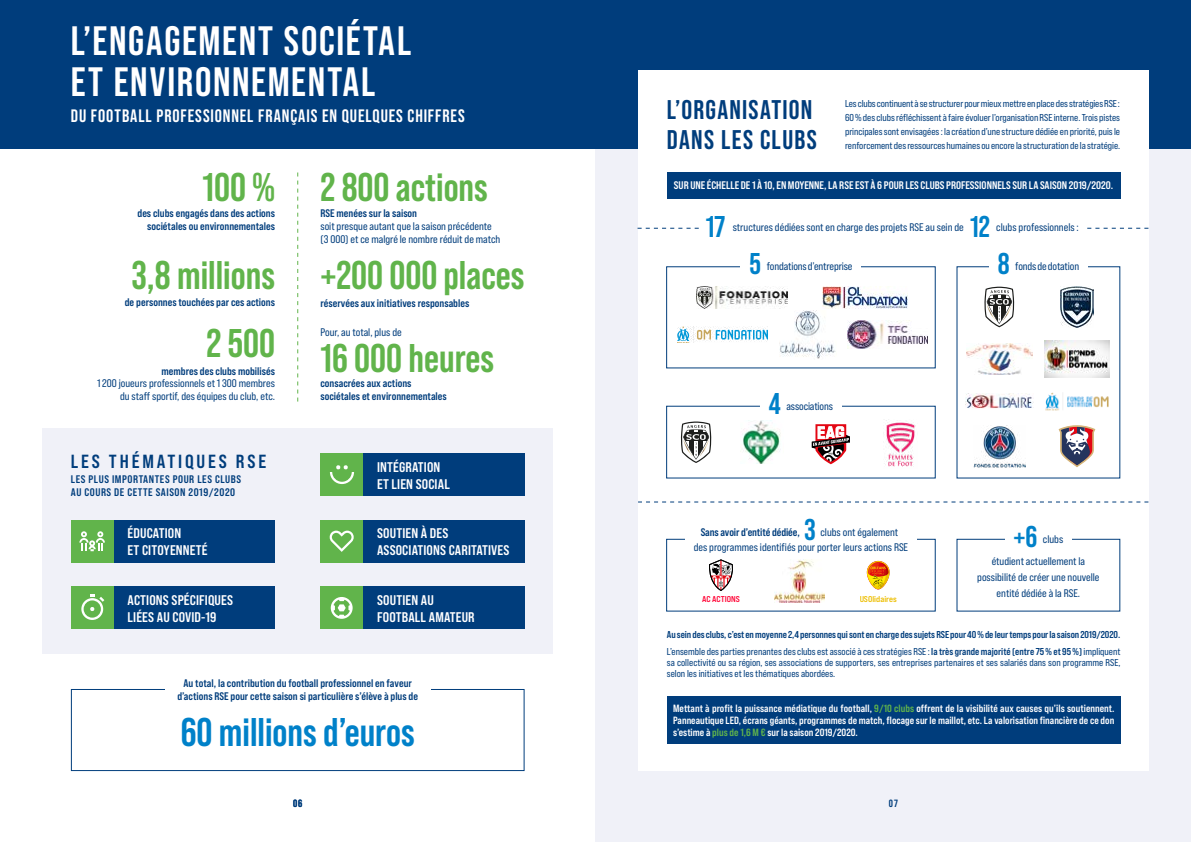
<style>
.page{position:relative;width:1191px;height:842px;background:#fff}
.page>*{position:absolute;margin:0;border:0;box-sizing:border-box;transform-origin:0 0}
.t1{font:700 41px/41px "Bebas Neue Pro";letter-spacing:.045em;color:#fff}
.t2{font:700 40px/83.2px "Bebas Neue Pro";color:#61b44b}
.t3{font:700 40px "Bebas Neue Pro";color:#0081c9}
.t4{font:700 30px "Bebas Neue Pro";color:#0081c9}
.t5{font:700 27px/30px "Bebas Neue Pro";letter-spacing:.045em;color:#003d7c}
.t6{font:19px "Bebas Neue Pro Sm E Bd";letter-spacing:.15em;color:#003d7c}
.t7{font:700 18px "Bebas Neue Pro";letter-spacing:.05em;color:#fff}
.t8{font:14px/16.8px "Bebas Neue Pro Sm E Bd";letter-spacing:.01em;color:#fff}
.t9{font:11px/12.8px "Bebas Neue Pro Sm E Rg";color:#003d7c}
.t10{font:11px/12.8px "Bebas Neue Pro Sm E Bd";color:#003d7c;text-align:right}
.t11{font:11px "Bebas Neue Pro Sm E Bd";color:#fff}
.t12{font:11px/13.2px "Bebas Neue Pro Sm E Bd";letter-spacing:.05em;color:#003d7c}
.t13{font:10.5px/12px "Bebas Neue Pro Sm E Bd";color:#fff;text-align:justify}
.t14{font:700 10.5px "Bebas Neue Pro";color:#003d7c}
.t15{font:10px/14px "Bebas Neue Pro Sm E Rg";letter-spacing:-.005em;color:#003d7c;text-align:justify}
.t16{font:10px "Bebas Neue Pro Sm E Bd";letter-spacing:-.01em;color:#003d7c}
.t17{font:8.5px "Bebas Neue Pro Exp Bd";color:#edbe00}
.t18{font:8.5px "Bebas Neue Pro Exp Bd";color:#f03}
.s1{font-family:"Bebas Neue Pro Sm E Bd"}
.s2{color:#61b44b}
</style>
<div class="page">
<div style="left:71px;top:689px;width:453px;height:82px;border:1px solid #003d7c"></div>
<div style="left:165px;top:676px;width:266px;height:35px;background:#fff"></div>
<div style="left:595px;top:0;width:596px;height:842px;background:#f0f1f8"></div>
<div style="left:43px;top:429px;width:510px;height:225px;background:#f0f1f8"></div>
<div style="left:0;top:0;width:1191px;height:149px;background:#003d7c"></div>
<div style="left:638px;top:71px;width:510px;height:700px;background:#fff"></div>
<svg style="left:1087px;top:228px;width:61px;height:1px"></svg>
<svg style="left:637px;top:228px;width:61px;height:1px"></svg>
<svg style="left:638px;top:501px;width:510px;height:1px"></svg>
<div style="left:667px;top:172px;width:453px;height:27px;background:#003d7c"></div>
<div style="left:667px;top:696px;width:453px;height:48px;background:#003d7c"></div>
<img style="left:697px;top:286px;width:90px;height:23px">
<img style="left:822px;top:286px;width:85px;height:23px">
<img style="left:677px;top:327px;width:90px;height:16px">
<img style="left:779px;top:310px;width:57px;height:49px">
<img style="left:848px;top:321px;width:79px;height:28px">
<svg style="left:984px;top:286px;width:30px;height:42px"></svg>
<img style="left:1060px;top:286px;width:33px;height:42px">
<img style="left:966px;top:344px;width:66px;height:31px">
<img style="left:1044px;top:341px;width:65px;height:37px">
<img style="left:965px;top:393px;width:68px;height:16px">
<img style="left:1045px;top:392px;width:64px;height:19px">
<img style="left:973px;top:425px;width:52px;height:42px">
<svg style="left:1058px;top:425px;width:37px;height:42px"></svg>
<img style="left:740px;top:421px;width:41px;height:42px">
<svg style="left:680px;top:421px;width:32px;height:42px"></svg>
<svg style="left:812px;top:424px;width:38px;height:40px"></svg>
<img style="left:774px;top:560px;width:50px;height:42px">
<svg style="left:709px;top:560px;width:23px;height:31px"></svg>
<svg style="left:867px;top:562px;width:22px;height:27px"></svg>
<div style="left:363px;top:453px;width:161px;height:43px;background:#003d7c"></div>
<div style="left:320px;top:453px;width:43px;height:43px;background:#61b44b"></div>
<div style="left:113px;top:587px;width:162px;height:42px;background:#003d7c"></div>
<div style="left:71px;top:587px;width:42px;height:42px;background:#61b44b"></div>
<div style="left:113px;top:520px;width:162px;height:42px;background:#003d7c"></div>
<div style="left:71px;top:520px;width:42px;height:42px;background:#61b44b"></div>
<div style="left:363px;top:520px;width:161px;height:42px;background:#003d7c"></div>
<div style="left:320px;top:520px;width:43px;height:42px;background:#61b44b"></div>
<div style="left:363px;top:587px;width:161px;height:42px;background:#003d7c"></div>
<div style="left:320px;top:587px;width:43px;height:42px;background:#61b44b"></div>
<svg style="left:297px;top:172px;width:1px;height:230px"></svg>
<svg style="left:329px;top:531px;width:25px;height:21px"></svg>
<svg style="left:331px;top:597px;width:22px;height:22px"></svg>
<svg style="left:81px;top:594px;width:23px;height:26px"></svg>
<svg style="left:330px;top:465px;width:24px;height:19px"></svg>
<svg style="left:79px;top:531px;width:26px;height:20px"></svg>
<img style="left:886px;top:420px;width:30px;height:47px">
<h1 class="t1" style="left:71px;top:19px;width:342px">L’ENGAGEMENT SOCIÉTAL<br>ET ENVIRONNEMENTAL</h1>
<h3 class="t7" style="left:71px;top:105px;width:395px">DU FOOTBALL PROFESSIONNEL FRANÇAIS EN QUELQUES CHIFFRES</h3>
<h3 class="t5" style="left:667px;top:94px;width:151px">L’ORGANISATION<br>DANS LES CLUBS</h3>
<p class="t11" style="left:674px;top:179px;width:441px">SUR UNE ÉCHELLE DE 1 À 10, EN MOYENNE, LA RSE EST À 6 POUR LES CLUBS PROFESSIONNELS SUR LA SAISON 2019/2020.</p>
<p class="t15" style="left:845px;top:96px;width:277px">Les clubs continuent à se structurer pour mieux mettre en place des stratégies RSE :<br>60 % des clubs réfléchissent à faire évoluer l’organisation RSE interne. Trois pistes principales sont envisagées : la création d’une structure dédiée en priorité, puis le renforcement des ressources humaines ou encore la structuration de la stratégie.</p>
<h2 class="t2" style="left:202px;top:145px;width:74px">100 %</h2>
<h2 class="t2" style="left:320px;top:145px;width:169px">2 800 actions</h2>
<p class="t10" style="left:137px;top:207px;width:139px">des clubs engagés dans des actions sociétales ou environnementales</p>
<p class="t10" style="left:320px;top:207px;width:98px">RSE menées sur la saison</p>
<p class="t9" style="left:320px;top:220px;width:181px">soit presque autant que la saison précédente (3 000) et ce malgré le nombre réduit de match</p>
<h2 class="t2" style="left:206px;top:233px;width:289px;text-indent:-74px">3,8 millions<br>2 500 16 000 heures</h2>
<h2 class="t2" style="left:320px;top:233px;width:206px">+200 000 places</h2>
<p class="t10" style="left:125px;top:295px;width:152px">de personnes touchées par ces actions</p>
<p class="t10" style="left:320px;top:297px;width:150px">réservées aux initiatives responsables</p>
<p class="t9" style="left:320px;top:326px;width:83px">Pour, au total, plus de</p>
<p class="t10" style="left:161px;top:364px;width:115px">membres des clubs mobilisés</p>
<p class="t9" style="left:97px;top:377px;width:179px;text-align:right">1 200 joueurs professionnels et 1 300 membres du staff sportif, des équipes du club, etc.</p>
<p class="t10" style="left:320px;top:377px;width:128px;text-align:left">consacrées aux actions sociétales et environnementales</p>
<h3 class="t6" style="left:71px;top:450px;width:197px">LES THÉMATIQUES RSE</h3>
<p class="t12" style="left:71px;top:472px;width:172px">LES PLUS IMPORTANTES POUR LES CLUBS<br>AU COURS DE CETTE SAISON 2019/2020</p>
<h3 class="t8" style="left:377px;top:458px;width:74px">INTÉGRATION<br>ET LIEN SOCIAL</h3>
<h3 class="t8" style="left:128px;top:525px;width:81px">ÉDUCATION<br>ET CITOYENNETÉ</h3>
<h3 class="t8" style="left:377px;top:525px;width:134px">SOUTIEN À DES<br>ASSOCIATIONS CARITATIVES</h3>
<h3 class="t8" style="left:377px;top:591px;width:99px">SOUTIEN AU<br>FOOTBALL AMATEUR</h3>
<h3 class="t8" style="left:128px;top:591px;width:107px">ACTIONS SPÉCIFIQUES<br>LIÉES AU COVID-19</h3>
<p class="t10" style="left:177px;top:677px;width:242px;line-height:13.2px;text-align:center">Au total, la contribution du football professionnel en faveur d’actions RSE pour cette saison si particulière s’élève à plus de</p>
<h2 class="t3" style="left:181px;top:709px;width:235px">60 millions d’euros</h2>
<h3 class="t4" style="left:705px;top:209px;width:21px">17</h3>
<h3 class="t4" style="left:970px;top:209px;width:21px">12</h3>
<p class="t9" style="left:732px;top:220px;width:232px">structures dédiées sont en charge des projets RSE au sein de</p>
<p class="t9" style="left:996px;top:220px;width:84px">clubs professionnels :</p>
<h3 class="t4" style="left:749px;top:247px;width:13px">5</h3>
<p class="t9" style="left:767px;top:260px;width:87px">fondations d’entreprise</p>
<h3 class="t4" style="left:769px;top:386px;width:13px">4</h3>
<p class="t9" style="left:786px;top:399px;width:48px">associations</p>
<p class="t10" style="left:700px;top:525px;width:101px">Sans avoir d’entité dédiée,</p>
<h3 class="t4" style="left:804px;top:512px;width:13px">3</h3>
<p class="t9" style="left:693px;top:524px;width:216px;line-height:14.9px;text-indent:127px">clubs ont également des programmes identifiés pour porter leurs actions RSE</p>
<p class="t18" style="left:702px;top:594px;width:39px">AC ACTIONS</p>
<p class="t17" style="left:859px;top:594px;width:39px">USOlidaires</p>
<h3 class="t4" style="left:997px;top:247px;width:13px">8</h3>
<p class="t9" style="left:1015px;top:260px;width:65px">fonds de dotation</p>
<h3 class="t4" style="left:1013px;top:519px;width:25px">+6</h3>
<p class="t9" style="left:1043px;top:532px;width:22px">clubs</p>
<p class="t9" style="left:977px;top:553px;width:124px;line-height:16px;text-align:center">étudient actuellement la possibilité de créer une nouvelle entité dédiée à la RSE.</p>
<p class="t16" style="left:667px;top:628px;width:455px">Au sein des clubs, c’est en moyenne 2,4 personnes qui sont en charge des sujets RSE pour 40 % de leur temps pour la saison 2019/2020.</p>
<p class="t15" style="left:667px;top:645px;width:455px;line-height:11px">L’ensemble des parties prenantes des clubs est associé à ces stratégies RSE : <span class="s1">la très grande majorité (entre 75 % et 95 %)</span> impliquent sa collectivité ou sa région, ses associations de supporters, ses entreprises partenaires et ses salariés dans son programme RSE, selon les initiatives et les thématiques abordées.</p>
<p class="t13" style="left:673px;top:702px;width:443px">Mettant à profit la puissance médiatique du football, <span class="s2">9/10 clubs</span> offrent de la visibilité aux causes qu’ils soutiennent.<br>Panneautique LED, écrans géants, programmes de match, flocage sur le maillot, etc. La valorisation financière de ce don s’estime à <span class="s2">plus de 1,6 M €</span> sur la saison 2019/2020.</p>
<p class="t14" style="left:293px;top:797px;width:11px">06</p>
<p class="t14" style="left:888px;top:797px;width:11px">07</p>
</div>
